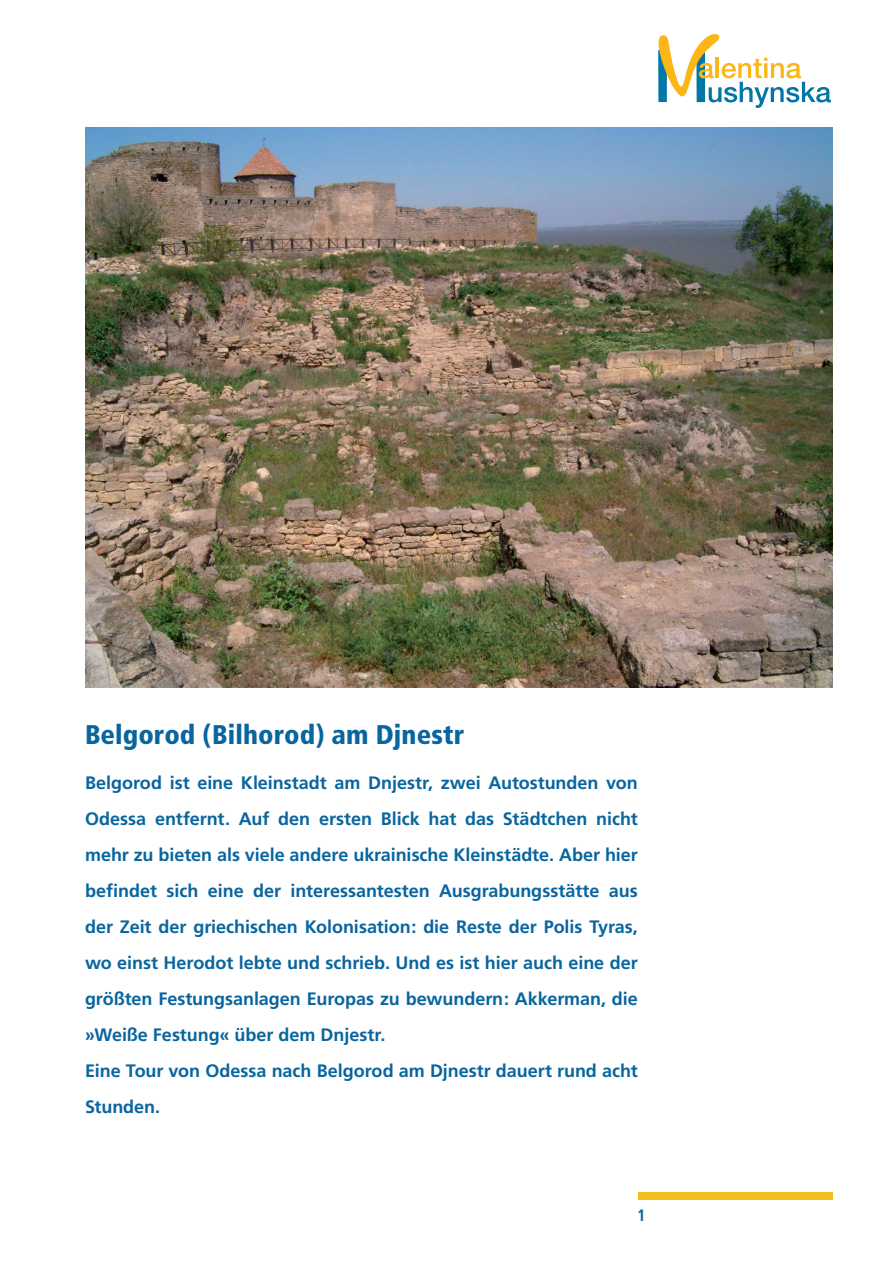
<style>
.page{position:relative;width:893px;height:1263px;background:#fff}
.page>*{position:absolute;margin:0;border:0;box-sizing:border-box;transform-origin:0 0}
.t1{font:900 condensed 27px "Frutiger";letter-spacing:.005em;color:#09659f}
.t2{font:700 18px/36px "Frutiger";color:#09659f}
.t3{font:700 condensed 16.5px "Frutiger";color:#09659f}
</style>
<div class="page">
<div style="left:638px;top:1193px;width:195px;height:7px;background:#f4bf1b"></div>
<svg style="left:658px;top:34px;width:173px;height:74px"></svg>
<img style="left:85px;top:128px;width:748px;height:559px">
<h1 class="t1" style="left:85px;top:718px;width:381px">Belgorod (Bilhorod) am Djnestr</h1>
<p class="t2" style="left:85px;top:764px;width:554px">Belgorod ist eine Kleinstadt am Dnjestr, zwei Autostunden von Odessa entfernt. Auf den ersten Blick hat das Städtchen nicht mehr zu bieten als viele andere ukrainische Kleinstädte. Aber hier befindet sich eine der interessantesten Ausgrabungsstätte aus der Zeit der griechischen Kolonisation: die Reste der Polis Tyras, wo einst Herodot lebte und schrieb. Und es ist hier auch eine der größten Festungsanlagen Europas zu bewundern: Akkerman, die »Weiße Festung« über dem Dnjestr.<br>Eine Tour von Odessa nach Belgorod am Djnestr dauert rund acht Stunden.</p>
<p class="t3" style="left:637px;top:1205px;width:10px">1</p>
</div>
